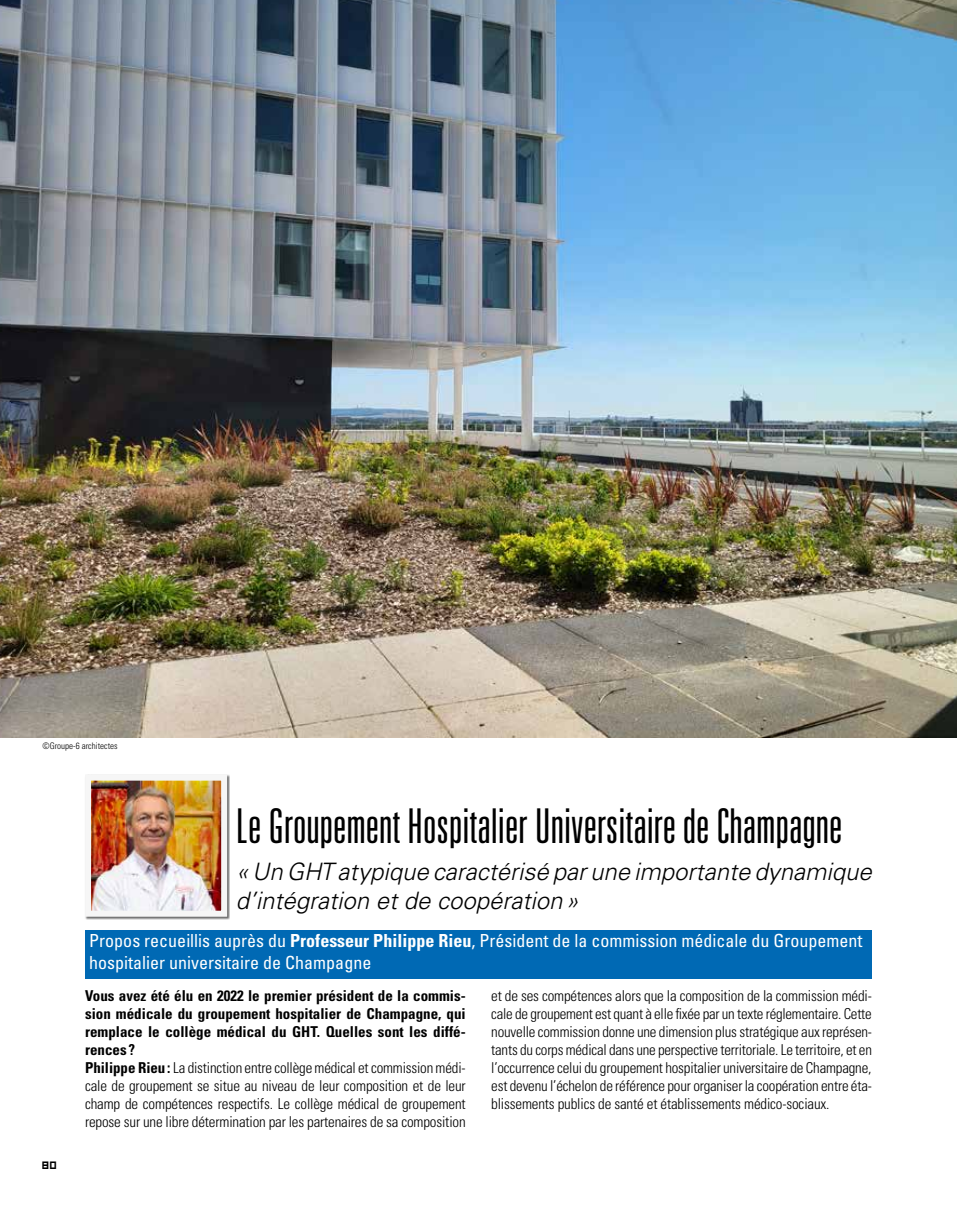
<style>
.page{position:relative;width:957px;height:1212px;background:#fff}
.page>*{position:absolute;margin:0;border:0;box-sizing:border-box;transform-origin:0 0}
.t1{font:300 ultra-condensed 48px "Univers LT Std";color:#000}
.t2{font:italic 300 24px/28.8px "Univers LT Std";color:#000}
.t3{font:condensed 18px/21.6px "Univers LT Std";color:#fff}
.t4{font:300 condensed 15px/18px "Univers LT Std";letter-spacing:-.01em;color:#000}
.t5{font:12px "Hooge 0555";color:#000}
.t6{font:300 condensed 9px "Univers LT Std";color:#000}
.s1{font-weight:700}
</style>
<div class="page">
<img style="left:0;top:0;width:957px;height:738px">
<div style="left:85px;top:930px;width:787px;height:48px;background:#0069b4"></div>
<div style="left:85px;top:774px;width:145px;height:146px;background:#000;opacity:.6"></div>
<img style="left:92px;top:782px;width:128px;height:128px">
<div style="left:85px;top:775px;width:142px;height:142px;border:6px solid #f6f6f6"></div>
<p class="t6" style="left:43px;top:740px;width:77px">©Groupe-6 architectes</p>
<p class="t5" style="left:43px;top:1157px;width:16px">80</p>
<h1 class="t1" style="left:236px;top:800px;width:608px">Le Groupement Hospitalier Universitaire de Champagne</h1>
<h2 class="t2" style="left:236px;top:857px;width:638px">«Un GHT atypique caractérisé par une importante dynamique d’intégration et de coopération»</h2>
<p class="t3" style="left:89px;top:930px;width:774px">Propos recueillis auprès du <span class="s1">Professeur Philippe Rieu</span>, Président de la commission médicale du Groupement hospitalier universitaire de Champagne</p>
<p class="t4" style="left:85px;top:986px;width:382px"><span class="s1">Vous avez été élu en 2022 le premier président de la commis&shy;sion médicale du groupement hospitalier de Champagne, qui remplace le collège médical du GHT. Quelles sont les diffé&shy;rences ?<br>Philippe Rieu:</span> La distinction entre collège médical et commission médi&shy;cale de groupement se situe au niveau de leur composition et de leur champ de compétences respectifs. Le collège médical de groupement repose sur une libre détermination par les partenaires de sa composition</p>
<p class="t4" style="left:491px;top:986px;width:382px;text-align:justify">et de ses compétences alors que la composition de la commission médi&shy;cale de groupement est quant à elle fixée par un texte réglementaire. Cette nouvelle commission donne une dimension plus stratégique aux représen&shy;tants du corps médical dans une perspective territoriale. Le territoire, et en l’occurrence celui du groupement hospitalier universitaire de Champagne, est devenu l’échelon de référence pour organiser la coopération entre éta&shy;blissements publics de santé et établissements médico-sociaux.</p>
</div>
